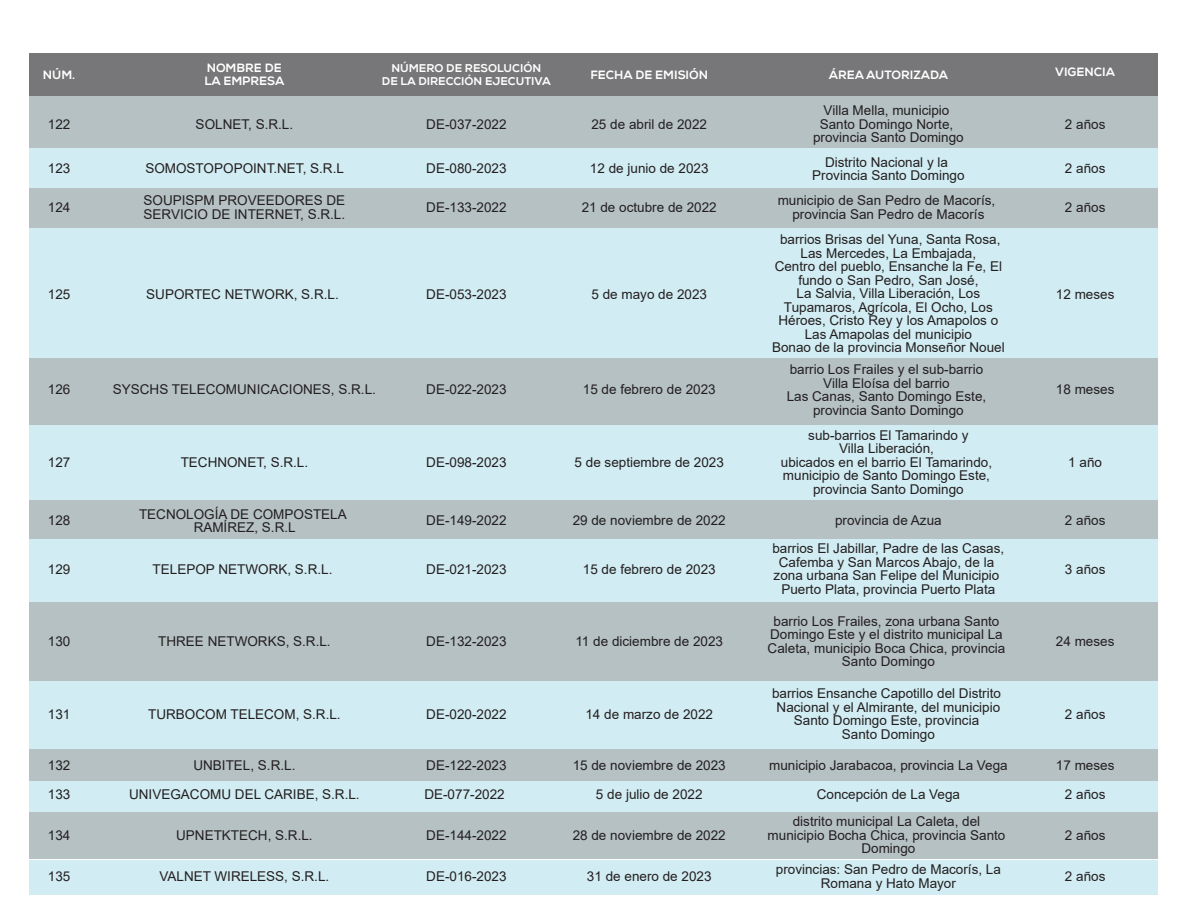
<style>
.page{position:relative;width:1188px;height:918px;background:#fff}
.page>*{position:absolute;margin:0;border:0;box-sizing:border-box;transform-origin:0 0}
.t1{font:13.5px/13.5px "Arial";color:#231f20;text-align:center}
.t2{font:800 12px "Nexa";color:#fff}
.t3{font:800 11.25px/13.5px "Nexa";color:#fff;text-align:center}
</style>
<div class="page">
<div style="left:30px;top:95px;width:1128px;height:54px;background:#b6c1c4"></div>
<div style="left:30px;top:499px;width:1128px;height:40px;background:#b6c1c4"></div>
<div style="left:30px;top:540px;width:1128px;height:62px;background:#d1ecf2"></div>
<div style="left:30px;top:353px;width:1128px;height:72px;background:#b6c1c4"></div>
<div style="left:30px;top:149px;width:1128px;height:39px;background:#d1ecf2"></div>
<div style="left:30px;top:188px;width:1128px;height:39px;background:#b6c1c4"></div>
<div style="left:30px;top:228px;width:1128px;height:130px;background:#d1ecf2"></div>
<div style="left:30px;top:425px;width:1128px;height:75px;background:#d1ecf2"></div>
<div style="left:30px;top:602px;width:1128px;height:79px;background:#b6c1c4"></div>
<div style="left:30px;top:53px;width:1128px;height:42px;background:#777779"></div>
<div style="left:30px;top:749px;width:1128px;height:35px;background:#b6c1c4"></div>
<div style="left:30px;top:812px;width:1128px;height:47px;background:#b6c1c4"></div>
<div style="left:30px;top:781px;width:1128px;height:31px;background:#d1ecf2"></div>
<div style="left:30px;top:681px;width:1128px;height:68px;background:#d1ecf2"></div>
<div style="left:30px;top:861px;width:1128px;height:34px;background:#d1ecf2"></div>
<p class="t2" style="left:43px;top:67px;width:34px">NÚM.</p>
<p class="t2" style="left:207px;top:60px;width:77px">NOMBRE DE</p>
<p class="t2" style="left:204px;top:74px;width:82px">LA EMPRESA</p>
<p class="t3" style="left:382px;top:61px;width:171px">NÚMERO DE RESOLUCIÓN<br>DE LA DIRECCIÓN EJECUTIVA</p>
<p class="t2" style="left:590px;top:67px;width:119px">FECHA DE EMISIÓN</p>
<p class="t2" style="left:829px;top:67px;width:121px">ÁREA AUTORIZADA</p>
<p class="t2" style="left:1055px;top:65px;width:61px">VIGENCIA</p>
<p class="t1" style="left:48px;top:117px;width:24px">122</p>
<p class="t1" style="left:48px;top:162px;width:24px">123</p>
<p class="t1" style="left:48px;top:200px;width:24px">124</p>
<p class="t1" style="left:196px;top:117px;width:99px">SOLNET, S.R.L.</p>
<p class="t1" style="left:145px;top:162px;width:200px">SOMOSTOPOPOINT.NET, S.R.L</p>
<p class="t1" style="left:426px;top:117px;width:82px">DE-037-2022</p>
<p class="t1" style="left:591px;top:117px;width:117px">25 de abril de 2022</p>
<p class="t1" style="left:426px;top:162px;width:82px">DE-080-2023</p>
<p class="t1" style="left:590px;top:162px;width:120px">12 de junio de 2023</p>
<p class="t1" style="left:144px;top:194px;width:203px;text-align:left">SOUPISPM PROVEEDORES DE<br>SERVICIO DE INTERNET, S.R.L.</p>
<p class="t1" style="left:426px;top:200px;width:82px">DE-133-2022</p>
<p class="t1" style="left:582px;top:200px;width:137px">21 de octubre de 2022</p>
<p class="t1" style="left:48px;top:287px;width:24px">125</p>
<p class="t1" style="left:146px;top:287px;width:194px">SUPORTEC NETWORK, S.R.L.</p>
<p class="t1" style="left:426px;top:287px;width:82px">DE-053-2023</p>
<p class="t1" style="left:591px;top:287px;width:117px">5 de mayo de 2023</p>
<p class="t1" style="left:48px;top:383px;width:24px">126</p>
<p class="t1" style="left:113px;top:383px;width:265px">SYSCHS TELECOMUNICACIONES, S.R.L.</p>
<p class="t1" style="left:426px;top:383px;width:82px">DE-022-2023</p>
<p class="t1" style="left:583px;top:383px;width:134px">15 de febrero de 2023</p>
<p class="t1" style="left:48px;top:455px;width:24px">127</p>
<p class="t1" style="left:48px;top:514px;width:24px">128</p>
<p class="t1" style="left:48px;top:562px;width:24px">129</p>
<p class="t1" style="left:181px;top:455px;width:129px">TECHNONET, S.R.L.</p>
<p class="t1" style="left:426px;top:455px;width:82px">DE-098-2023</p>
<p class="t1" style="left:575px;top:455px;width:151px">5 de septiembre de 2023</p>
<p class="t1" style="left:139px;top:507px;width:209px">TECNOLOGÍA DE COMPOSTELA<br>RAMÍREZ, S.R.L</p>
<p class="t1" style="left:426px;top:514px;width:82px">DE-149-2022</p>
<p class="t1" style="left:573px;top:514px;width:155px">29 de noviembre de 2022</p>
<p class="t1" style="left:153px;top:562px;width:181px">TELEPOP NETWORK, S.R.L.</p>
<p class="t1" style="left:426px;top:562px;width:82px">DE-021-2023</p>
<p class="t1" style="left:583px;top:562px;width:134px">15 de febrero de 2023</p>
<p class="t1" style="left:158px;top:634px;width:174px">THREE NETWORKS, S.R.L.</p>
<p class="t1" style="left:426px;top:634px;width:82px">DE-132-2023</p>
<p class="t1" style="left:48px;top:634px;width:24px">130</p>
<p class="t1" style="left:575px;top:634px;width:149px">11 de diciembre de 2023</p>
<p class="t1" style="left:813px;top:104px;width:152px">Villa Mella, municipio<br>Santo Domingo Norte, provincia Santo Domingo</p>
<p class="t1" style="left:812px;top:155px;width:154px">Distrito Nacional y la<br>Provincia Santo Domingo</p>
<p class="t1" style="left:778px;top:194px;width:219px">municipio de San Pedro de Macorís, provincia San Pedro de Macorís</p>
<p class="t1" style="left:772px;top:233px;width:234px">barrios Brisas del Yuna, Santa Rosa,<br>Las Mercedes, La Embajada,<br>Centro del pueblo, Ensanche la Fe, El fundo o San Pedro, San José,<br>La Salvia, Villa Liberación, Los<br>Tupamaros, Agrícola, El Ocho, Los<br>Héroes, Cristo Rey y los Amapolos o<br>Las Amapolas del municipio<br>Bonao de la provincia Monseñor Nouel</p>
<p class="t1" style="left:787px;top:362px;width:201px">barrio Los Frailes y el sub-barrio<br>Villa Eloísa del barrio<br>Las Canas, Santo Domingo Este, provincia Santo Domingo</p>
<p class="t1" style="left:781px;top:428px;width:213px">sub-barrios El Tamarindo y<br>Villa Liberación,<br>ubicados en el barrio El Tamarindo, municipio de Santo Domingo Este, provincia Santo Domingo</p>
<p class="t1" style="left:772px;top:507px;width:233px;line-height:28px">provincia de Azua<br>barrios El Jabillar, Padre de las Casas,</p>
<p class="t1" style="left:774px;top:555px;width:227px">Cafemba y San Marcos Abajo, de la zona urbana San Felipe del Municipio<br>Puerto Plata, provincia Puerto Plata</p>
<p class="t1" style="left:768px;top:614px;width:239px">barrio Los Frailes, zona urbana Santo Domingo Este y el distrito municipal La Caleta, municipio Boca Chica, provincia Santo Domingo</p>
<p class="t1" style="left:1065px;top:117px;width:42px">2 años</p>
<p class="t1" style="left:1065px;top:162px;width:42px">2 años</p>
<p class="t1" style="left:1065px;top:200px;width:42px">2 años</p>
<p class="t1" style="left:1056px;top:287px;width:60px">12 meses</p>
<p class="t1" style="left:1056px;top:383px;width:60px">18 meses</p>
<p class="t1" style="left:1068px;top:455px;width:35px">1 año</p>
<p class="t1" style="left:1065px;top:514px;width:42px">2 años</p>
<p class="t1" style="left:1065px;top:562px;width:42px">3 años</p>
<p class="t1" style="left:1056px;top:634px;width:60px">24 meses</p>
<p class="t1" style="left:772px;top:687px;width:230px">barrios Ensanche Capotillo del Distrito<br>Nacional y el Almirante, del municipio<br>Santo Domingo Este, provincia<br>Santo Domingo</p>
<p class="t1" style="left:148px;top:707px;width:194px">TURBOCOM TELECOM, S.R.L.</p>
<p class="t1" style="left:426px;top:707px;width:82px">DE-020-2022</p>
<p class="t1" style="left:585px;top:707px;width:129px">14 de marzo de 2022</p>
<p class="t1" style="left:129px;top:751px;width:232px;line-height:29px">UNBITEL, S.R.L.<br>UNIVEGACOMU DEL CARIBE, S.R.L.</p>
<p class="t1" style="left:176px;top:828px;width:138px">UPNETKTECH, S.R.L.</p>
<p class="t1" style="left:160px;top:869px;width:171px">VALNET WIRELESS, S.R.L.</p>
<p class="t1" style="left:48px;top:707px;width:24px">131</p>
<p class="t1" style="left:1065px;top:707px;width:42px">2 años</p>
<p class="t1" style="left:48px;top:751px;width:24px;line-height:29px;text-align:left">132<br>133</p>
<p class="t1" style="left:48px;top:828px;width:24px">134</p>
<p class="t1" style="left:48px;top:869px;width:24px">135</p>
<p class="t1" style="left:1065px;top:869px;width:42px">2 años</p>
<p class="t1" style="left:424px;top:751px;width:84px;line-height:29px;text-align:left">DE-122-2023<br>DE-077-2022</p>
<p class="t1" style="left:426px;top:828px;width:82px">DE-144-2022</p>
<p class="t1" style="left:426px;top:869px;width:82px">DE-016-2023</p>
<p class="t1" style="left:573px;top:751px;width:155px;line-height:29px">15 de noviembre de 2023<br>5 de julio de 2022</p>
<p class="t1" style="left:573px;top:828px;width:155px">28 de noviembre de 2022</p>
<p class="t1" style="left:587px;top:869px;width:126px">31 de enero de 2023</p>
<p class="t1" style="left:1056px;top:759px;width:60px">17 meses</p>
<p class="t1" style="left:769px;top:751px;width:240px;line-height:29px">municipio Jarabacoa, provincia La Vega<br>Concepción de La Vega</p>
<p class="t1" style="left:768px;top:815px;width:239px">distrito municipal La Caleta, del municipio Bocha Chica, provincia Santo<br>Domingo</p>
<p class="t1" style="left:776px;top:863px;width:227px">provincias: San Pedro de Macorís, La<br>Romana y Hato Mayor</p>
<p class="t1" style="left:1065px;top:788px;width:42px">2 años</p>
<p class="t1" style="left:1065px;top:828px;width:42px">2 años</p>
</div>
